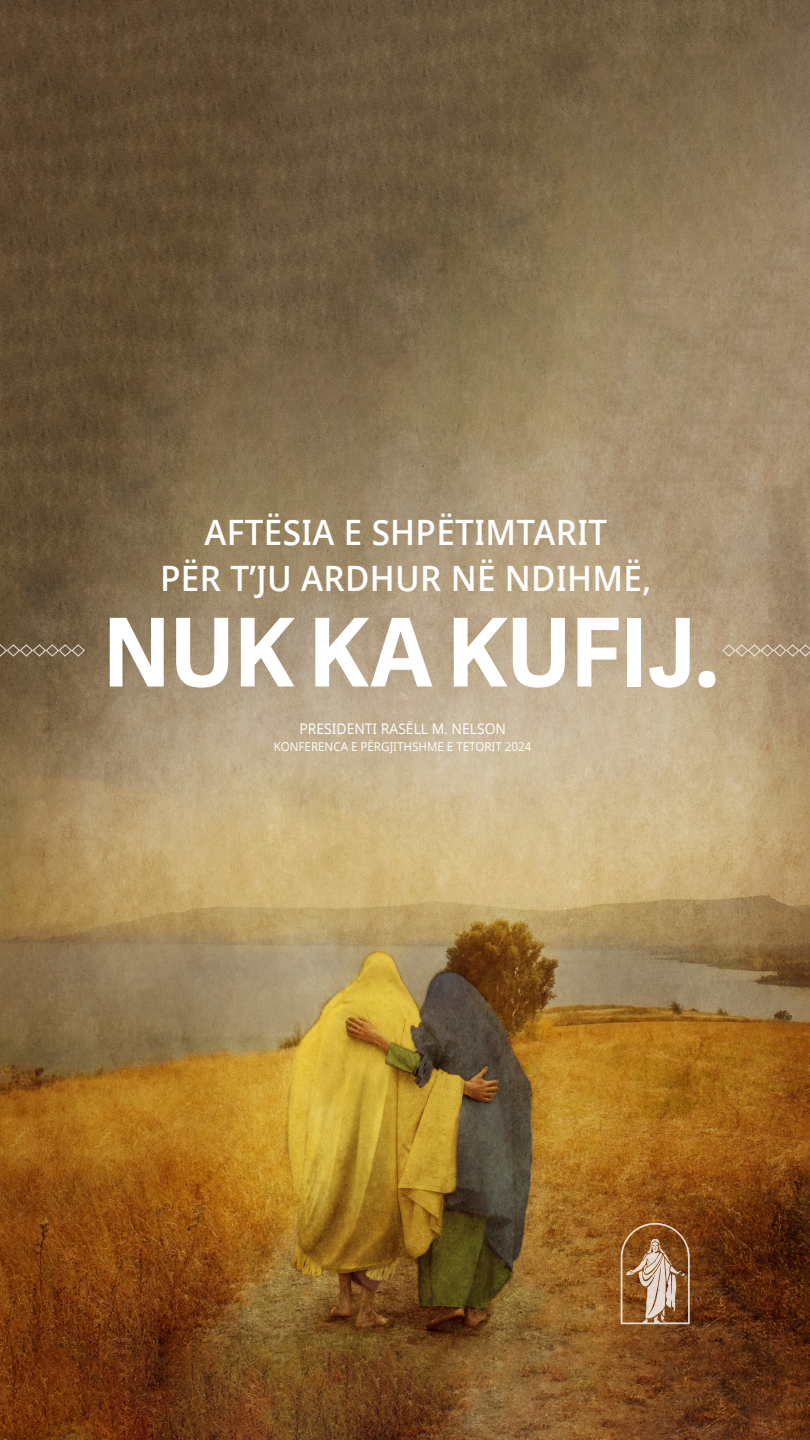
<style>
.page{position:relative;width:810px;height:1440px;background:#fff}
.page>*{position:absolute;margin:0;border:0;box-sizing:border-box;transform-origin:0 0}
.artcl1_p1_figure_image_aside_quote_first{font:700 94.88px "Helamlds Lat";color:#fff;scale:.95 1}
.artcl1_p1_figure_image_aside_quote_first-2{font:600 34.95px/46.5px "Dots Solidlds Lat";letter-spacing:.01em;color:#fff;text-align:center;scale:.95 1}
.artcl1_p1_figure_image_aside_quote_citat{font:14.62px "Dots Solidlds Lat";color:#fff;scale:.95 1}
.artcl1_source{font:12.15px "Dots Solidlds Lat";color:#fff;scale:.95 1}
</style>
<div class="page">
<img style="left:0;top:0;width:810px;height:1440px">
<svg style="left:621px;top:1223px;width:69px;height:101px;background:#a17650"></svg>
<svg style="left:0;top:643px;width:86px;height:14px"></svg>
<svg style="left:721px;top:643px;width:89px;height:14px"></svg>
<p class="artcl1_p1_figure_image_aside_quote_first-2" style="left:160px;top:509px;width:519px">AFTËSIA E SHPËTIMTARIT<br>PËR T’JU ARDHUR NË NDIHMË,</p>
<p class="artcl1_p1_figure_image_aside_quote_first" style="left:103px;top:575px;width:649px">NUK KA KUFIJ.</p>
<p class="artcl1_p1_figure_image_aside_quote_citat" style="left:300px;top:718px;width:219px">PRESIDENTI RASËLL M. NELSON</p>
<p class="artcl1_source" style="left:274px;top:737px;width:273px">KONFERENCA E PËRGJITHSHME E TETORIT 2024</p>
</div>
